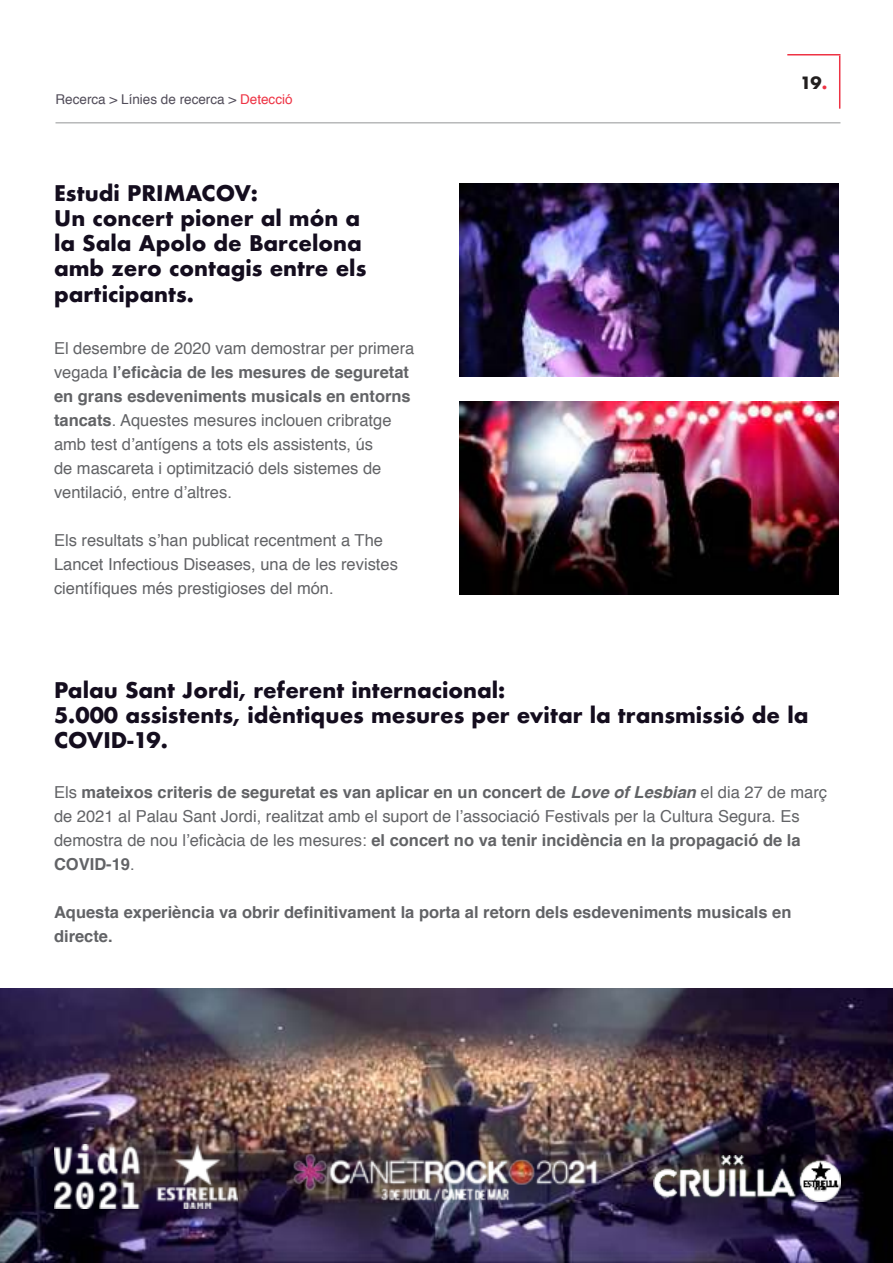
<style>
.page{position:relative;width:893px;height:1263px;background:#fff}
.page>*{position:absolute;margin:0;border:0;box-sizing:border-box;transform-origin:0 0}
.t1{font:700 21px/25.2px "Futura";color:#140d1e}
.t2{font:16.5px/24px "Helvetica";color:#626366}
.t3{font:700 16.5px/24px "Helvetica";color:#626366}
.t4{font:700 16.5px "Futura";color:#221f1f}
.t5{font:13.5px "Helvetica";color:#514c59}
.s1{color:#e34}
.s2{font-weight:700}
.s3{font-weight:700;font-style:italic}
</style>
<div class="page">
<hr style="left:839px;top:55px;width:1px;height:54px;background:#e34">
<hr style="left:787px;top:54px;width:53px;height:1px;background:#e34">
<hr style="left:56px;top:123px;width:784px;height:1px;background:#939597">
<img style="left:459px;top:402px;width:380px;height:193px">
<img style="left:0;top:988px;width:892px;height:275px">
<img style="left:459px;top:183px;width:380px;height:193px">
<img style="left:54px;top:1145px;width:183px;height:64px">
<img style="left:653px;top:1155px;width:187px;height:47px">
<img style="left:283px;top:1148px;width:325px;height:61px">
<p class="t5" style="left:56px;top:94px;width:239px">Recerca &gt; Línies de recerca &gt; <span class="s1">Detecció</span></p>
<p class="t1" style="left:54px;top:180px;width:314px">Estudi PRIMACOV:<br>Un concert pioner al món a la Sala Apolo de Barcelona amb zero contagis entre els participants.</p>
<p class="t2" style="left:54px;top:337px;width:362px">El desembre de 2020 vam demostrar per primera vegada <span class="s2">l’eficàcia de les mesures de seguretat en grans esdeveniments musicals en entorns tancats</span>. Aquestes mesures inclouen cribratge amb test d’antígens a tots els assistents, ús<br>de mascareta i optimització dels sistemes de ventilació, entre d’altres.</p>
<p class="t2" style="left:54px;top:529px;width:345px">Els resultats s’han publicat recentment a The<br>Lancet Infectious Diseases, una de les revistes científiques més prestigioses del món.</p>
<p class="t4" style="left:800px;top:72px;width:29px">19<span class="s1">.</span></p>
<p class="t1" style="left:54px;top:677px;width:756px">Palau Sant Jordi, referent internacional:<br>5.000 assistents, idèntiques mesures per evitar la transmissió de la<br>COVID-19.</p>
<p class="t2" style="left:54px;top:782px;width:775px">Els <span class="s2">mateixos criteris de seguretat es van aplicar en un concert de</span> <span class="s3">Love of Lesbian</span> el dia 27 de març de 2021 al Palau Sant Jordi, realitzat amb el suport de l’associació Festivals per la Cultura Segura. Es demostra de nou l’eficàcia de les mesures: <span class="s2">el concert no va tenir incidència en la propagació de la COVID-19</span>.</p>
<p class="t3" style="left:54px;top:900px;width:739px">Aquesta experiència va obrir definitivament la porta al retorn dels esdeveniments musicals en directe.</p>
</div>
